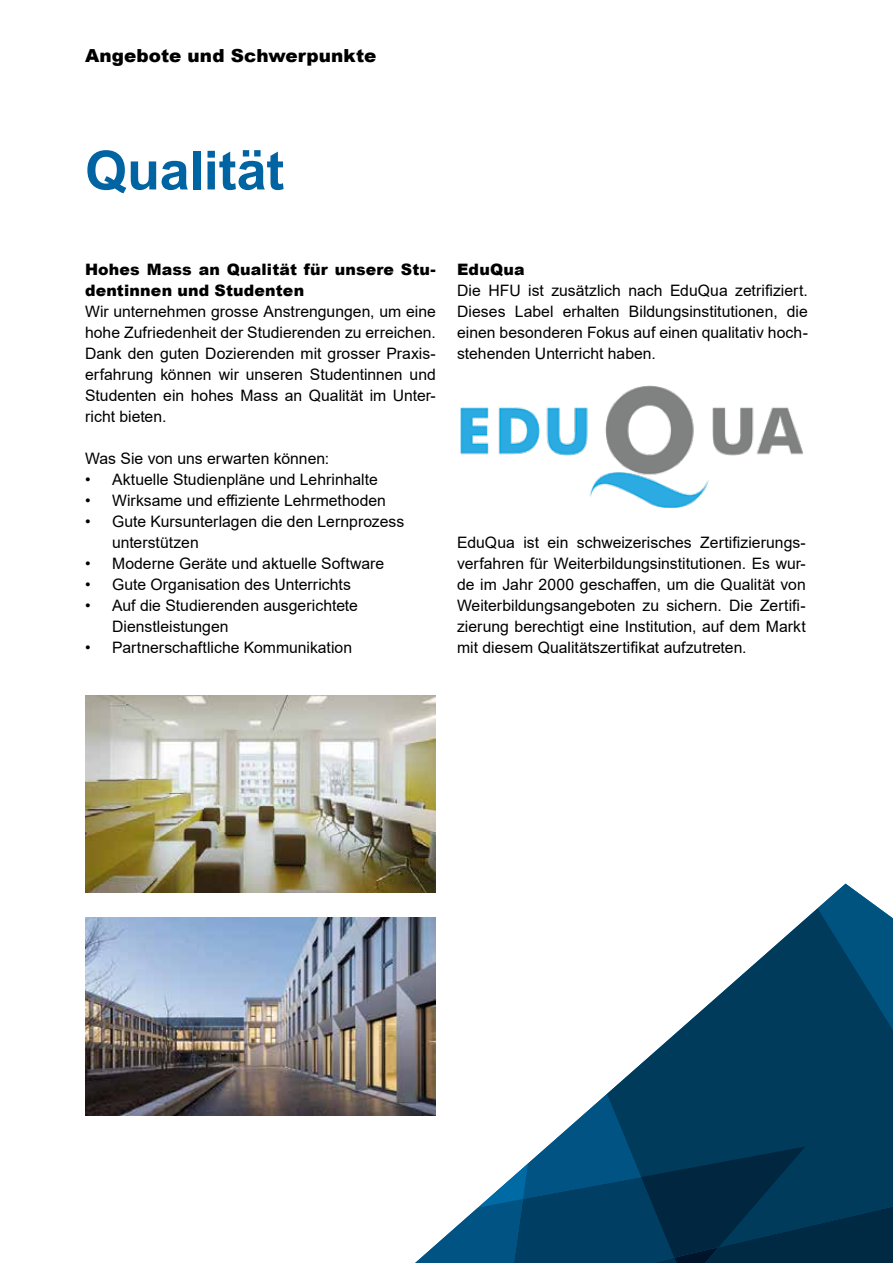
<style>
.page{position:relative;width:893px;height:1263px;background:#fff}
.page>*{position:absolute;margin:0;border:0;box-sizing:border-box;transform-origin:0 0}
.t1{font:700 54px "Arial";letter-spacing:-.005em;color:#0064a3}
.t2{font:900 18px "Arial";letter-spacing:.005em;color:#000}
.t3{font:15.75px/21px "Arial";color:#000;text-align:justify}
.t4{font:900 15.75px/21px "Arial";letter-spacing:.01em;color:#000}
</style>
<div class="page">
<svg style="left:330px;top:884px;width:563px;height:379px"></svg>
<img style="left:85px;top:695px;width:351px;height:198px">
<img style="left:460px;top:385px;width:343px;height:122px">
<img style="left:85px;top:918px;width:351px;height:197px">
<p class="t2" style="left:85px;top:42px;width:293px">Angebote und Schwerpunkte</p>
<h1 class="t1" style="left:85px;top:132px;width:201px">Qualität</h1>
<p class="t4" style="left:85px;top:259px;width:352px">Hohes Mass an Qualität für unsere Stu&shy;dentinnen und Studenten</p>
<p class="t3" style="left:85px;top:301px;width:352px">Wir unternehmen grosse Anstrengungen, um eine hohe Zufriedenheit der Studierenden zu erreichen.<br>Dank den guten Dozierenden mit grosser Praxis&shy;erfahrung können wir unseren Studentinnen und Studenten ein hohes Mass an Qualität im Unter&shy;richt bieten.</p>
<p class="t3" style="left:85px;top:448px;width:246px">Was Sie von uns erwarten können:</p>
<p class="t3" style="left:85px;top:469px;width:294px">• Aktuelle Studienpläne und Lehrinhalte</p>
<p class="t3" style="left:85px;top:490px;width:302px">• Wirksame und effiziente Lehrmethoden</p>
<p class="t3" style="left:112px;top:511px;width:294px;text-indent:-27px">• Gute Kursunterlagen die den Lernprozess unterstützen</p>
<p class="t3" style="left:85px;top:553px;width:301px">• Moderne Geräte und aktuelle Software</p>
<p class="t3" style="left:85px;top:574px;width:267px">• Gute Organisation des Unterrichts</p>
<p class="t3" style="left:112px;top:595px;width:247px;text-indent:-27px">• Auf die Studierenden ausgerichtete<br>Dienstleistungen</p>
<p class="t3" style="left:85px;top:637px;width:269px">• Partnerschaftliche Kommunikation</p>
<p class="t4" style="left:457px;top:258px;width:69px">EduQua</p>
<p class="t3" style="left:457px;top:280px;width:352px">Die HFU ist zusätzlich nach EduQua zetrifiziert.<br>Dieses Label erhalten Bildungsinstitutionen, die einen besonderen Fokus auf einen qualitativ hoch&shy;stehenden Unterricht haben.</p>
<p class="t3" style="left:457px;top:532px;width:350px">EduQua ist ein schweizerisches Zertifizierungs&shy;verfahren für Weiterbildungsinstitutionen. Es wur&shy;de im Jahr 2000 geschaffen, um die Qualität von Weiterbildungsangeboten zu sichern. Die Zertifi&shy;zierung berechtigt eine Institution, auf dem Markt mit diesem Qualitätszertifikat aufzutreten.</p>
</div>
